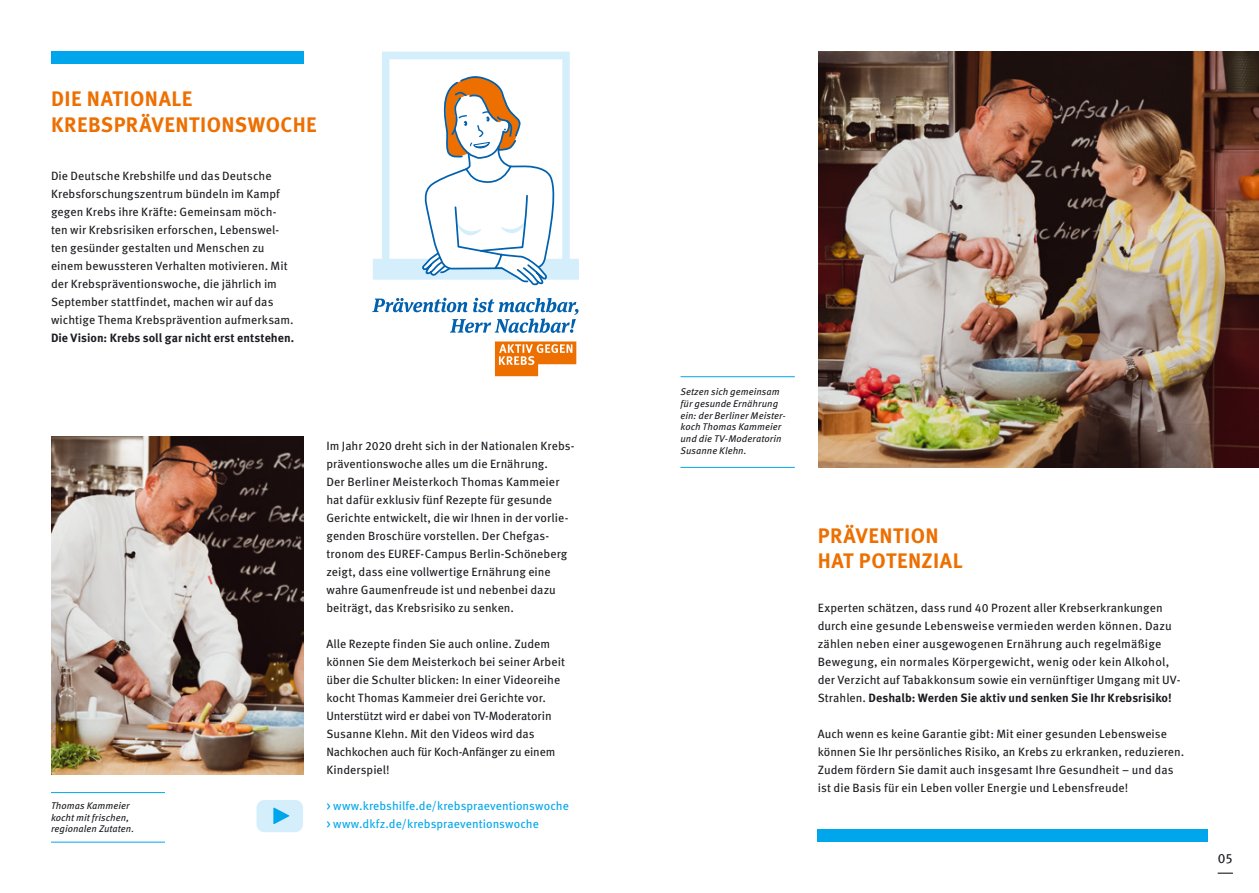
<style>
.page{position:relative;width:1259px;height:893px;background:#fff}
.page>*{position:absolute;margin:0;border:0;box-sizing:border-box;transform-origin:0 0}
.t1{font:700 21px/25.5px "Meta Pro";letter-spacing:.02em;color:#ed6f00}
.t2{font:13.5px "Meta Pro";color:#1b1c20}
.t3{font:12px/18px "Meta Pro";letter-spacing:.005em;color:#1b1c20}
.t4{font:12px/18px "Meta Pro";color:#00a6eb}
.t5{font:700 12px "Meta Pro";color:#1b1c20}
.t6{font:italic 9.75px/11.7px "Meta Pro";letter-spacing:.005em;color:#1b1c20}
.s1{font-weight:700}
</style>
<div class="page">
<svg style="left:373px;top:52px;width:206px;height:228px"></svg>
<svg style="left:420px;top:75px;width:141px;height:211px"></svg>
<svg style="left:372px;top:298px;width:206px;height:35px"></svg>
<svg style="left:495px;top:341px;width:81px;height:35px"></svg>
<svg style="left:1217px;top:873px;width:16px;height:1px"></svg>
<img style="left:51px;top:437px;width:252px;height:337px">
<hr style="left:51px;top:792px;width:114px;height:1px;background:#00a6eb">
<hr style="left:51px;top:842px;width:114px;height:1px;background:#00a6eb">
<hr style="left:680px;top:376px;width:115px;height:1px;background:#00a6eb">
<hr style="left:680px;top:467px;width:115px;height:1px;background:#00a6eb">
<img style="left:818px;top:51px;width:441px;height:417px">
<div style="left:817px;top:829px;width:391px;height:13px;background:#00a6eb"></div>
<div style="left:51px;top:51px;width:252px;height:13px;background:#00a6eb"></div>
<svg style="left:256px;top:800px;width:47px;height:32px;background:#c1e7f9"></svg>
<h1 class="t1" style="left:51px;top:85px;width:267px">DIE NATIONALE<br>KREBSPRÄVENTIONSWOCHE</h1>
<p class="t3" style="left:51px;top:166px;width:244px">Die Deutsche Krebshilfe und das Deutsche Krebsforschungszentrum bündeln im Kampf gegen Krebs ihre Kräfte: Gemeinsam möch&shy;ten wir Krebsrisiken erforschen, Lebenswel&shy;ten gesünder gestalten und Menschen zu einem bewussteren Verhalten motivieren. Mit der Krebspräventionswoche, die jährlich im September stattfindet, machen wir auf das wichtige Thema Krebsprävention aufmerksam.</p>
<p class="t5" style="left:51px;top:328px;width:245px">Die Vision: Krebs soll gar nicht erst entstehen.</p>
<p class="t6" style="left:51px;top:799px;width:85px">Thomas Kammeier kocht mit frischen, regionalen Zutaten.</p>
<p class="t3" style="left:326px;top:436px;width:249px">Im Jahr 2020 dreht sich in der Nationalen Krebs&shy;präventionswoche alles um die Ernährung.<br>Der Berliner Meisterkoch Thomas Kammeier hat dafür exklusiv fünf Rezepte für gesunde Gerichte entwickelt, die wir Ihnen in der vorlie&shy;genden Broschüre vorstellen. Der Chefgas&shy;tronom des EUREF-Campus Berlin-Schöneberg zeigt, dass eine vollwertige Ernährung eine wahre Gaumenfreude ist und nebenbei dazu beiträgt, das Krebsrisiko zu senken.</p>
<p class="t3" style="left:326px;top:634px;width:240px">Alle Rezepte finden Sie auch online. Zudem können Sie dem Meisterkoch bei seiner Arbeit über die Schulter blicken: In einer Videoreihe kocht Thomas Kammeier drei Gerichte vor.<br>Unterstützt wird er dabei von TV---Moderatorin Susanne Klehn. Mit den Videos wird das Nachkochen auch für Koch-Anfänger zu einem Kinderspiel!</p>
<p class="t4" style="left:326px;top:796px;width:244px">&gt; www.krebshilfe.de/krebspraeventionswoche &gt; www.dkfz.de/krebspraeventionswoche</p>
<p class="t6" style="left:680px;top:385px;width:107px">Setzen sich gemeinsam für gesunde Ernährung ein: der Berliner Meister&shy;koch Thomas Kammeier und die TV-Moderatorin<br>Susanne Klehn.</p>
<h1 class="t1" style="left:818px;top:521px;width:146px">PRÄVENTION<br>HAT POTENZIAL</h1>
<p class="t3" style="left:817px;top:598px;width:363px">Experten schätzen, dass rund 40 Prozent aller Krebserkrankungen durch eine gesunde Lebensweise vermieden werden können. Dazu zählen neben einer ausgewogenen Ernährung auch regelmäßige Bewegung, ein normales Körpergewicht, wenig oder kein Alkohol, der Verzicht auf Tabakkonsum sowie ein vernünftiger Umgang mit UV-Strahlen. <span class="s1">Deshalb: Werden Sie aktiv und senken Sie Ihr Krebsrisiko!</span></p>
<p class="t3" style="left:817px;top:724px;width:368px">Auch wenn es keine Garantie gibt: Mit einer gesunden Lebensweise können Sie Ihr persönliches Risiko, an Krebs zu erkranken, reduzieren.<br>Zudem fördern Sie damit auch insgesamt Ihre Gesundheit – und das ist die Basis für ein Leben voller Energie und Lebensfreude!</p>
<p class="t2" style="left:1217px;top:848px;width:17px">05</p>
</div>
